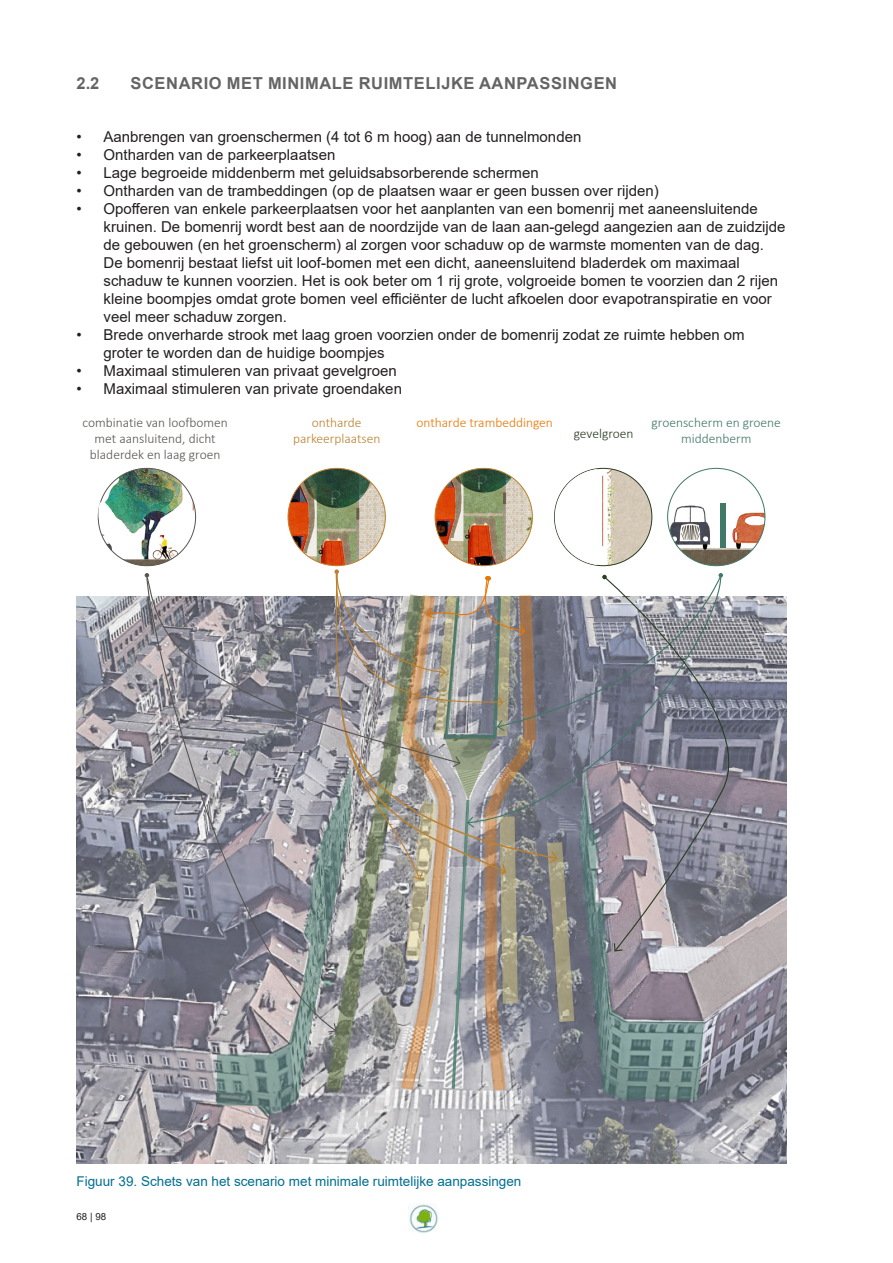
<style>
.page{position:relative;width:893px;height:1263px;background:#fff}
.page>*{position:absolute;margin:0;border:0;box-sizing:border-box;transform-origin:0 0}
.wb-KOP2__1_1{font:700 16.5px "Arial";letter-spacing:.035em;color:#646464}
.t1{font:15px/18px "Arial";color:#231f20}
.wb-bijschrift_figuur{font:13.5px "Arial";color:#006f90}
.BIJSCHRIFT_figuur{font:300 13.5px/16.2px "Calibri";color:#585652;text-align:center}
.BIJSCHRIFT_figuur-2{font:300 13.5px "Calibri";color:#417868}
.BIJSCHRIFT_figuur-3{font:300 13.5px/16.2px "Calibri";color:#bc812e;text-align:center}
.BIJSCHRIFT_figuur-4{font:300 13.5px "Calibri";color:#ea7501}
.BIJSCHRIFT_figuur-5{font:300 13.5px "Calibri";color:#2a3c21}
.t2{font:9.75px "Arial";color:#231f20}
</style>
<div class="page">
<img style="left:77px;top:596px;width:710px;height:568px">
<img style="left:409px;top:1203px;width:29px;height:30px">
<img style="left:288px;top:468px;width:97px;height:98px;border-radius:49px">
<img style="left:668px;top:468px;width:97px;height:98px;border-radius:49px">
<img style="left:98px;top:468px;width:98px;height:98px;border-radius:49px">
<svg style="left:98px;top:486px;width:26px;height:67px"></svg>
<svg style="left:146px;top:575px;width:181px;height:457px;background:#82838f"></svg>
<svg style="left:145px;top:573px;width:4px;height:4px"></svg>
<svg style="left:146px;top:576px;width:181px;height:188px;background:#9a9aa1"></svg>
<div style="left:720px;top:503px;width:5px;height:44px;background:#417868"></div>
<svg style="left:217px;top:767px;width:134px;height:347px;background:#94979d"></svg>
<svg style="left:723px;top:596px;width:38px;height:356px;background:#8b8a96"></svg>
<img style="left:327px;top:469px;width:396px;height:630px">
<p class="wb-KOP2__1_1" style="left:77px;top:71px;width:24px">2.2</p>
<p class="wb-KOP2__1_1" style="left:131px;top:71px;width:488px">SCENARIO MET MINIMALE RUIMTELIJKE AANPASSINGEN</p>
<p class="t1" style="left:77px;top:127px;width:506px">• Aanbrengen van groenschermen (4 tot 6 m hoog) aan de tunnelmonden</p>
<p class="t1" style="left:77px;top:145px;width:260px">• Ontharden van de parkeerplaatsen</p>
<p class="t1" style="left:77px;top:163px;width:464px">• Lage begroeide middenberm met geluidsabsorberende schermen</p>
<p class="t1" style="left:77px;top:181px;width:584px">• Ontharden van de trambeddingen (op de plaatsen waar er geen bussen over rijden)</p>
<p class="t1" style="left:104px;top:199px;width:684px;text-indent:-27px">• Opofferen van enkele parkeerplaatsen voor het aanplanten van een bomenrij met aaneensluitende kruinen. De bomenrij wordt best aan de noordzijde van de laan aan-gelegd aangezien aan de zuidzijde de gebouwen (en het groenscherm) al zorgen voor schaduw op de warmste momenten van de dag.<br>De bomenrij bestaat liefst uit loof-bomen met een dicht, aaneensluitend bladerdek om maximaal schaduw te kunnen voorzien. Het is ook beter om 1 rij grote, volgroeide bomen te voorzien dan 2 rijen kleine boompjes omdat grote bomen veel efficiënter de lucht afkoelen door evapotranspiratie en voor veel meer schaduw zorgen.</p>
<p class="t1" style="left:104px;top:325px;width:643px;text-indent:-27px">• Brede onverharde strook met laag groen voorzien onder de bomenrij zodat ze ruimte hebben om groter te worden dan de huidige boompjes</p>
<p class="t1" style="left:77px;top:361px;width:322px">• Maximaal stimuleren van privaat gevelgroen</p>
<p class="t1" style="left:77px;top:379px;width:327px">• Maximaal stimuleren van private groendaken</p>
<p class="BIJSCHRIFT_figuur" style="left:82px;top:414px;width:147px">combinatie van loofbomen met aansluitend, dicht bladerdek en laag groen</p>
<p class="BIJSCHRIFT_figuur-3" style="left:293px;top:414px;width:89px">ontharde parkeerplaatsen</p>
<p class="BIJSCHRIFT_figuur-4" style="left:417px;top:414px;width:138px">ontharde trambeddingen</p>
<p class="BIJSCHRIFT_figuur-2" style="left:652px;top:414px;width:131px">groenscherm en groene</p>
<p class="BIJSCHRIFT_figuur-5" style="left:574px;top:425px;width:61px">gevelgroen</p>
<p class="BIJSCHRIFT_figuur-2" style="left:681px;top:430px;width:72px">middenberm</p>
<p class="wb-bijschrift_figuur" style="left:77px;top:1172px;width:446px">Figuur 39. Schets van het scenario met minimale ruimtelijke aanpassingen</p>
<p class="t2" style="left:77px;top:1210px;width:31px">68 | 98</p>
</div>
